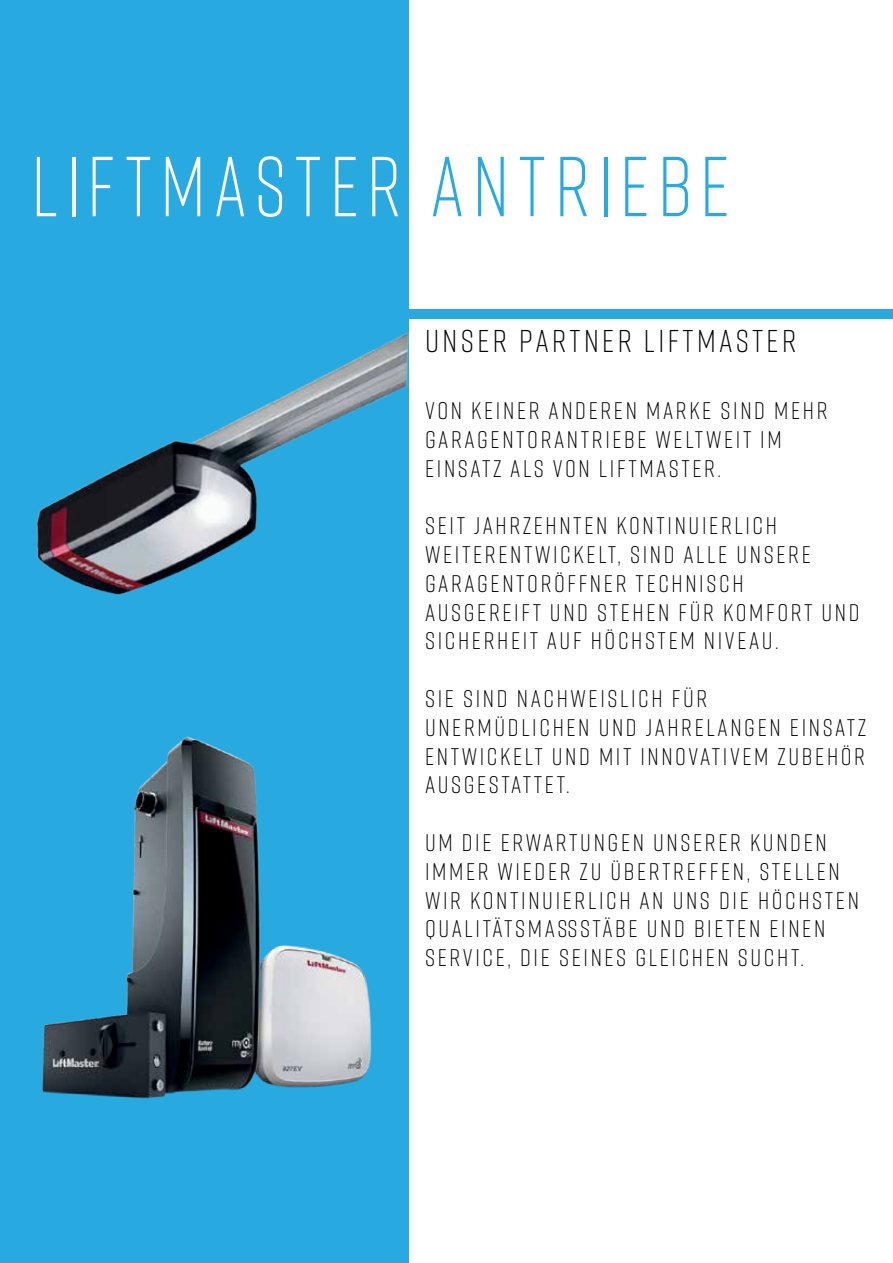
<style>
.page{position:relative;width:893px;height:1263px;background:#fff}
.page>*{position:absolute;margin:0;border:0;box-sizing:border-box;transform-origin:0 0}
.t1{font:300 84.9px "Rift";letter-spacing:.115em;color:#fff;scale:.89 1}
.t2{font:300 31.5px "Rift";letter-spacing:.11em;color:#000}
.t3{font:300 24px/28.8px "Rift";letter-spacing:.11em;color:#000}
.s1{color:#28aae1}
</style>
<div class="page">
<div style="left:0;top:0;width:408px;height:1263px;background:#28aae1"></div>
<img style="left:36px;top:197px;width:437px;height:479px">
<img style="left:42px;top:676px;width:367px;height:482px">
<div style="left:384px;top:309px;width:509px;height:9px;background:#28aae1"></div>
<h1 class="t1" style="left:32px;top:127px;width:786px">LIFTMASTER <span class="s1">ANTRIEBE</span></h1>
<h2 class="t2" style="left:425px;top:319px;width:373px">UNSER PARTNER LIFTMASTER</h2>
<p class="t3" style="left:425px;top:395px;width:404px">VON KEINER ANDEREN MARKE SIND MEHR<br>GARAGENTORANTRIEBE WELTWEIT IM<br>EINSATZ ALS VON LIFTMASTER.</p>
<p class="t3" style="left:425px;top:510px;width:436px">SEIT JAHRZEHNTEN KONTINUIERLICH WEITERENTWICKELT, SIND ALLE UNSERE GARAGENTORÖFFNER TECHNISCH AUSGEREIFT UND STEHEN FÜR KOMFORT UND SICHERHEIT AUF HÖCHSTEM NIVEAU.</p>
<p class="t3" style="left:425px;top:683px;width:443px">SIE SIND NACHWEISLICH FÜR<br>UNERMÜDLICHEN UND JAHRELANGEN EINSATZ<br>ENTWICKELT UND MIT INNOVATIVEM ZUBEHÖR<br>AUSGESTATTET.</p>
<p class="t3" style="left:425px;top:827px;width:435px">UM DIE ERWARTUNGEN UNSERER KUNDEN IMMER WIEDER ZU ÜBERTREFFEN, STELLEN WIR KONTINUIERLICH AN UNS DIE HÖCHSTEN QUALITÄTSMAßSTÄBE UND BIETEN EINEN SERVICE, DIE SEINES GLEICHEN SUCHT.</p>
</div>
